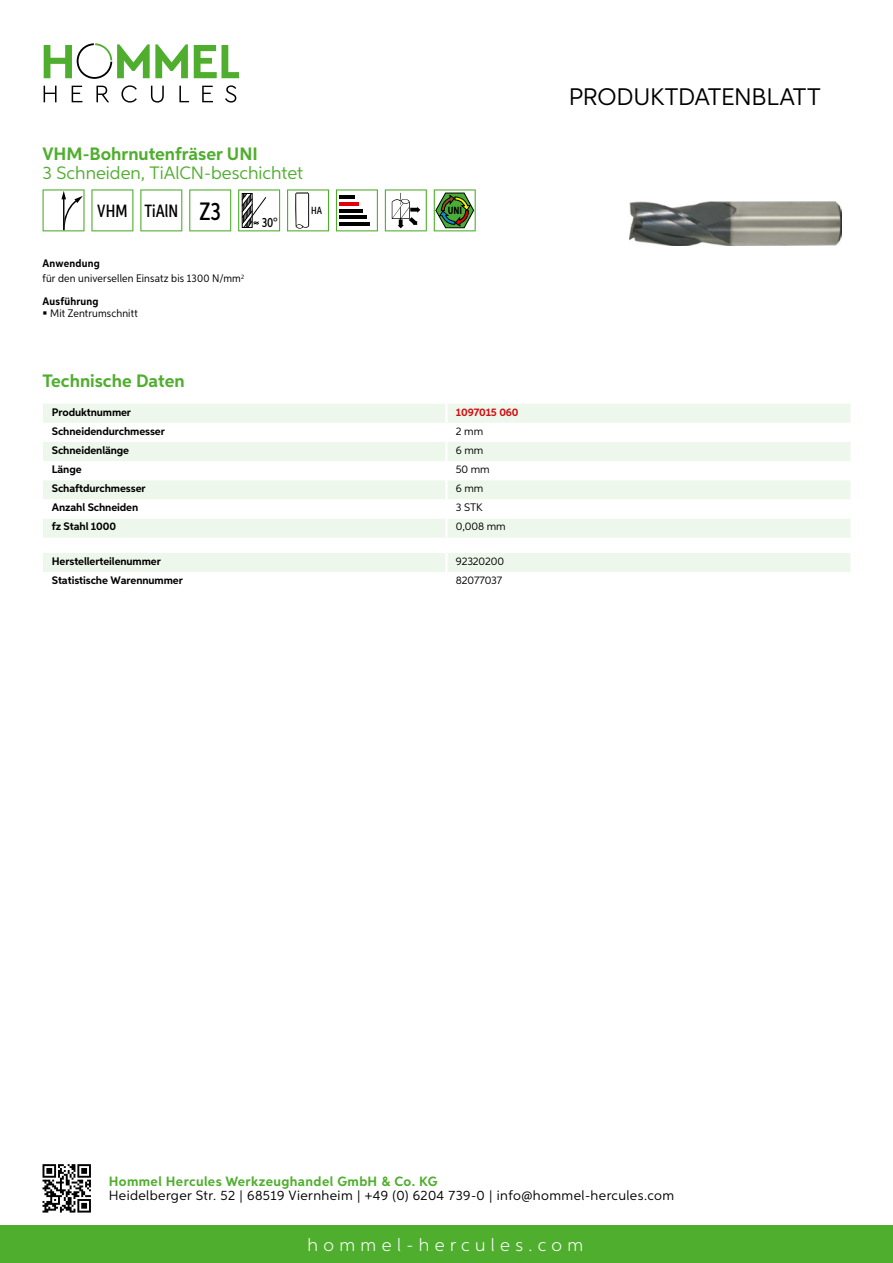
<style>
.page{position:relative;width:893px;height:1263px;background:#fff}
.page>*{position:absolute;margin:0;border:0;box-sizing:border-box;transform-origin:0 0}
.t1{font:24px "Aspira";letter-spacing:-.01em;color:#000}
.t2{font:700 18px "Aspira";color:#50ae2f}
.t3{font:18px "Aspira";color:#50ae2f}
.t4{font:300 18px "Aspira";letter-spacing:.3em;color:#fff}
.t5{font:500 17.85px "Aspira XX Nar";color:#000}
.t6{font:13.5px "Aspira";letter-spacing:.03em;color:#000}
.t7{font:700 13.5px "Aspira";letter-spacing:.03em;color:#50ae2f}
.t8{font:500 13.35px "Aspira XX Nar";color:#000}
.t9{font:700 10.95px "Aspira";letter-spacing:-.01em;color:#000}
.t10{font:10.95px/15.1px "Aspira Nar";letter-spacing:.015em;color:#000}
.t11{font:10.95px "Aspira";letter-spacing:-.01em;color:#000}
.t12{font:700 10.95px "Aspira";letter-spacing:-.01em;color:#cd1013}
.t13{font:700 10.95px "Aspira Nar";letter-spacing:.02em;color:#000}
.t14{font:700 10.35px "Aspira XX Nar";color:#000}
.t15{font:500 10.35px "Aspira XX Nar";color:#000}
.s1{font-size:25.2px}
.s2{font-weight:700}
</style>
<div class="page">
<div style="left:0;top:1226px;width:893px;height:37px;background:#50ae2f"></div>
<svg style="left:43px;top:1164px;width:48px;height:48px"></svg>
<svg style="left:194px;top:45px;width:45px;height:33px"></svg>
<svg style="left:44px;top:43px;width:144px;height:36px"></svg>
<svg style="left:44px;top:86px;width:13px;height:16px"></svg>
<svg style="left:72px;top:86px;width:10px;height:16px"></svg>
<svg style="left:96px;top:86px;width:13px;height:16px"></svg>
<svg style="left:121px;top:85px;width:16px;height:18px"></svg>
<svg style="left:151px;top:86px;width:13px;height:17px"></svg>
<svg style="left:179px;top:86px;width:10px;height:16px"></svg>
<svg style="left:202px;top:86px;width:11px;height:16px"></svg>
<svg style="left:225px;top:85px;width:11px;height:18px"></svg>
<div style="left:43px;top:404px;width:807px;height:134px;background:#eef7eb"></div>
<svg style="left:43px;top:423px;width:807px;height:95px"></svg>
<hr style="left:445px;top:404px;width:3px;height:19px;background:#fff">
<hr style="left:445px;top:423px;width:3px;height:19px;background:#fff">
<hr style="left:445px;top:442px;width:3px;height:19px;background:#fff">
<hr style="left:445px;top:461px;width:3px;height:19px;background:#fff">
<hr style="left:445px;top:480px;width:3px;height:19px;background:#fff">
<hr style="left:445px;top:499px;width:3px;height:19px;background:#fff">
<hr style="left:445px;top:518px;width:3px;height:20px;background:#fff">
<div style="left:43px;top:553px;width:807px;height:19px;background:#eef7eb"></div>
<svg style="left:43px;top:189px;width:42px;height:42px"></svg>
<svg style="left:91px;top:189px;width:42px;height:42px"></svg>
<svg style="left:140px;top:189px;width:42px;height:42px"></svg>
<svg style="left:189px;top:189px;width:42px;height:42px"></svg>
<svg style="left:238px;top:189px;width:42px;height:42px"></svg>
<svg style="left:287px;top:189px;width:42px;height:42px"></svg>
<svg style="left:336px;top:189px;width:42px;height:42px"></svg>
<hr style="left:339px;top:196px;width:16px;height:3px;background:#000">
<hr style="left:339px;top:202px;width:20px;height:4px;background:#e3000b">
<hr style="left:339px;top:209px;width:24px;height:3px;background:#000">
<hr style="left:339px;top:216px;width:28px;height:3px;background:#000">
<hr style="left:339px;top:222px;width:31px;height:4px;background:#000">
<svg style="left:385px;top:189px;width:42px;height:42px"></svg>
<svg style="left:434px;top:189px;width:42px;height:42px"></svg>
<img style="left:629px;top:201px;width:213px;height:45px">
<h2 class="t2" style="left:43px;top:142px;width:217px">VHM-Bohrnutenfräser UNI</h2>
<h2 class="t3" style="left:43px;top:162px;width:262px">3 Schneiden, TiAlCN -beschichtet</h2>
<h3 class="t5" style="left:97px;top:200px;width:125px">VHM TiAlN <span class="s1">Z3</span></h3>
<p class="t8" style="left:262px;top:215px;width:17px">30°</p>
<p class="t15" style="left:311px;top:204px;width:12px">HA</p>
<p class="t14" style="left:448px;top:205px;width:16px">UNI</p>
<p class="t10" style="left:43px;top:256px;width:203px"><span class="s2">Anwendung<br></span>für den universellen Einsatz bis 1300 N/mm<sup>2</sup></p>
<p class="t13" style="left:43px;top:294px;width:58px">Ausführung</p>
<p class="t10" style="left:50px;top:306px;width:89px">Mit Zentrumschnitt</p>
<h2 class="t2" style="left:43px;top:369px;width:144px">Technische Daten</h2>
<p class="t9" style="left:52px;top:405px;width:81px">Produktnummer</p>
<p class="t12" style="left:456px;top:405px;width:64px">1097015 060</p>
<p class="t9" style="left:52px;top:424px;width:115px">Schneidendurchmesser</p>
<p class="t11" style="left:456px;top:424px;width:29px">2 mm</p>
<p class="t9" style="left:52px;top:443px;width:79px">Schneidenlänge</p>
<p class="t11" style="left:456px;top:443px;width:29px">6 mm</p>
<p class="t9" style="left:52px;top:462px;width:31px">Länge</p>
<p class="t11" style="left:456px;top:463px;width:35px">50 mm</p>
<p class="t9" style="left:52px;top:482px;width:95px">Schaftdurchmesser</p>
<p class="t11" style="left:456px;top:482px;width:29px">6 mm</p>
<p class="t9" style="left:52px;top:501px;width:88px">Anzahl Schneiden</p>
<p class="t11" style="left:456px;top:501px;width:22px">3 STK</p>
<p class="t9" style="left:52px;top:520px;width:66px">fz Stahl 1000</p>
<p class="t11" style="left:456px;top:520px;width:51px">0,008 mm</p>
<p class="t9" style="left:52px;top:554px;width:111px">Herstellerteilenummer</p>
<p class="t11" style="left:456px;top:554px;width:50px">92320200</p>
<p class="t9" style="left:52px;top:574px;width:132px">Statistische Warennummer</p>
<p class="t11" style="left:456px;top:574px;width:48px">82077037</p>
<h1 class="t1" style="left:569px;top:82px;width:253px">Produktdatenblatt</h1>
<p class="t7" style="left:109px;top:1172px;width:330px">Hommel Hercules Werkzeughandel GmbH &amp; Co. KG</p>
<p class="t6" style="left:109px;top:1187px;width:567px">Heidelberger Str. 52 | 68519 Viernheim | +49 (0) 6204 739-0 | info@hommel-hercules.com</p>
<h2 class="t4" style="left:307px;top:1234px;width:277px">hommel-hercules.com</h2>
</div>
